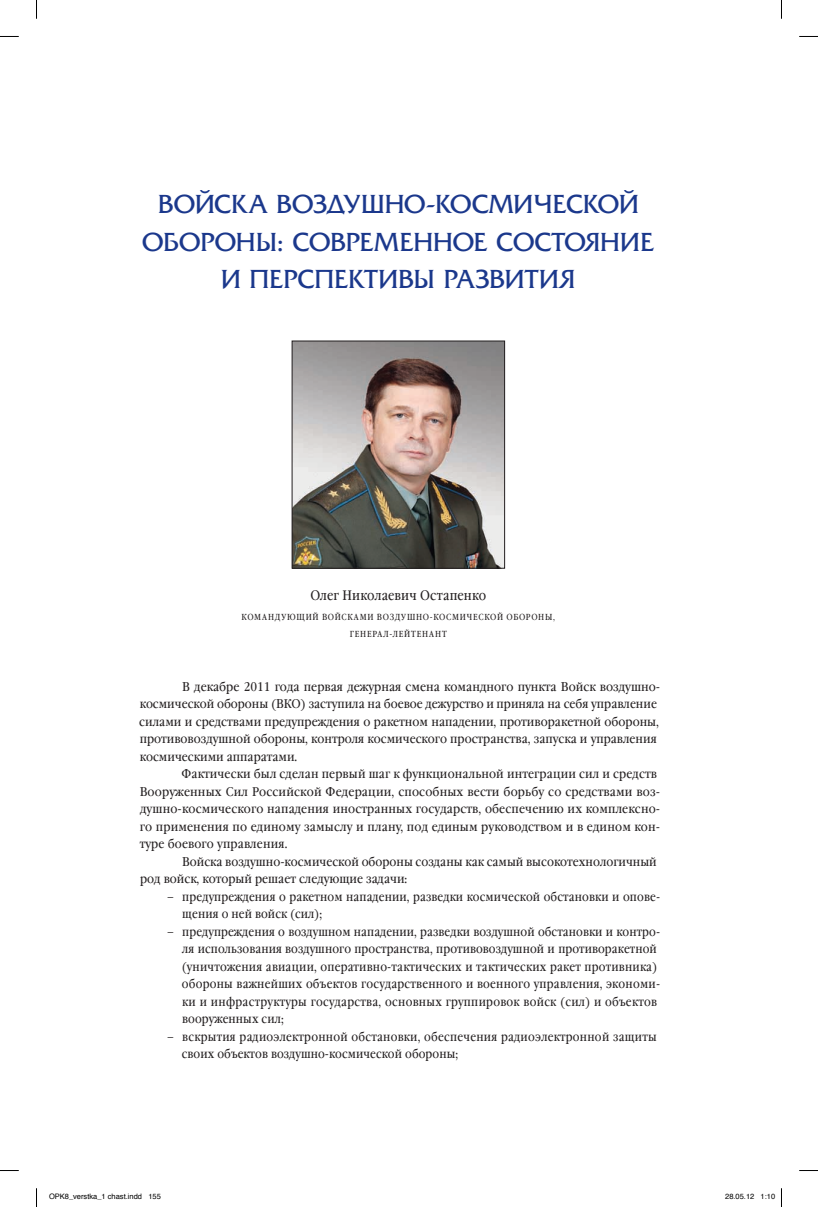
<style>
.page{position:relative;width:818px;height:1207px;background:#fff}
.page>*{position:absolute;margin:0;border:0;box-sizing:border-box;transform-origin:0 0}
.t1{font:27.5px "AG Friquer";color:#1b388c}
.t2{font:13.75px "Garamond Book Narrow C";letter-spacing:.005em;color:#231f20}
.t3{font:12.5px/17.5px "Garamond Book Narrow C";letter-spacing:.005em;color:#231f20}
.t4{font:12.5px/17.5px "Garamond Book Narrow C";letter-spacing:.005em;color:#231f20;scale:1.05 1}
.t5{font:12.5px/17.5px "Garamond Book Narrow C";letter-spacing:.005em;color:#231f20;scale:1.04 1}
.t6{font:8.75px "Garamond Book Narrow C";letter-spacing:.145em;color:#231f20}
.t7{font:7.5px "Helvetica";color:#000}
</style>
<div class="page">
<img style="left:294px;top:343px;width:208px;height:223px">
<div style="left:292px;top:341px;width:212px;height:227px;border:1px solid #231f20"></div>
<svg style="left:0;top:36px;width:19px;height:1px"></svg>
<svg style="left:799px;top:36px;width:18px;height:1px"></svg>
<svg style="left:0;top:1170px;width:19px;height:1px"></svg>
<svg style="left:799px;top:1170px;width:18px;height:1px"></svg>
<svg style="left:36px;top:0;width:1px;height:19px"></svg>
<svg style="left:36px;top:1188px;width:1px;height:19px"></svg>
<h1 class="t1" style="left:158px;top:190px;width:20px">Войска</h1>
<h1 class="t1" style="left:276px;top:190px;width:107px">воздушно</h1>
<h1 class="t1" style="left:425px;top:190px;width:30px">-косми</h1>
<h1 class="t1" style="left:533px;top:190px;width:37px">ческой</h1>
<h1 class="t1" style="left:142px;top:227px;width:20px">обороны</h1>
<h1 class="t1" style="left:276px;top:227px;width:88px">: современное</h1>
<h1 class="t1" style="left:496px;top:227px;width:20px">сос</h1>
<h1 class="t1" style="left:551px;top:227px;width:67px">тояние</h1>
<h1 class="t1" style="left:221px;top:265px;width:46px">и перспек</h1>
<h1 class="t1" style="left:364px;top:265px;width:212px">тивы развития</h1>
<p class="t2" style="left:310px;top:587px;width:177px">Олег Николаевич Остапенко</p>
<p class="t6" style="left:241px;top:612px;width:14px">Командую</p>
<p class="t6" style="left:296px;top:612px;width:53px">щий Войсками</p>
<p class="t6" style="left:377px;top:612px;width:64px">воздушно -космическо</p>
<p class="t6" style="left:497px;top:612px;width:17px">й обороны</p>
<p class="t6" style="left:553px;top:612px;width:3px">,</p>
<p class="t6" style="left:349px;top:629px;width:7px">генерал</p>
<p class="t6" style="left:389px;top:629px;width:29px">-лейтенант</p>
<p class="t4" style="left:139px;top:678px;width:497px;text-indent:43px">В декабре 2011 года первая дежурная смена командного пункта Войск воздушно&shy;космической обороны (ВКО) заступила на боевое дежурство и приняла на себя управление силами и средствами предупреждения о ракетном нападении, противоракетной обороны, противовоздушной обороны, контроля космического пространства, запуска и управления космическими аппаратами.</p>
<p class="t5" style="left:140px;top:766px;width:501px;text-indent:42px">Фактически был сделан первый шаг к функциональной интеграции сил и средств Вооруженных Сил Российской Федерации, способных вести борьбу со средствами воз&shy;душно-космического нападения иностранных государств, обеспечению их комплексно&shy;го применения по единому замыслу и плану, под единым руководством и в едином кон&shy;туре боевого управления.</p>
<p class="t3" style="left:140px;top:853px;width:518px;text-indent:42px">Войска воздушно-космической обороны созданы как самый высокотехнологичный род войск, который решает следующие задачи:</p>
<p class="t3" style="left:182px;top:888px;width:479px;text-indent:-16px">– предупреждения о ракетном нападении, разведки космической обстановки и опове&shy;щения о ней войск (сил);</p>
<p class="t3" style="left:182px;top:923px;width:479px;text-indent:-15px">– предупреждения о воздушном нападении, разведки воздушной обстановки и контро&shy;ля использования воздушного пространства, противовоздушной и противоракетной (уничтожения авиации, оперативно-тактических и тактических ракет противника) обороны важнейших объектов государственного и военного управления, экономи&shy;ки и инфраструктуры государства, основных группировок войск (сил) и объектов вооруженных сил;</p>
<p class="t3" style="left:182px;top:1028px;width:476px;text-indent:-15px">– вскрытия радиоэлектронной обстановки, обеспечения радиоэлектронной защиты своих объектов воздушно-космической обороны;</p>
<p class="t7" style="left:49px;top:1191px;width:113px">OPK8_verstka_1 chast.indd 155</p>
<p class="t7" style="left:724px;top:1191px;width:52px">28.05.12 1:10</p>
</div>
